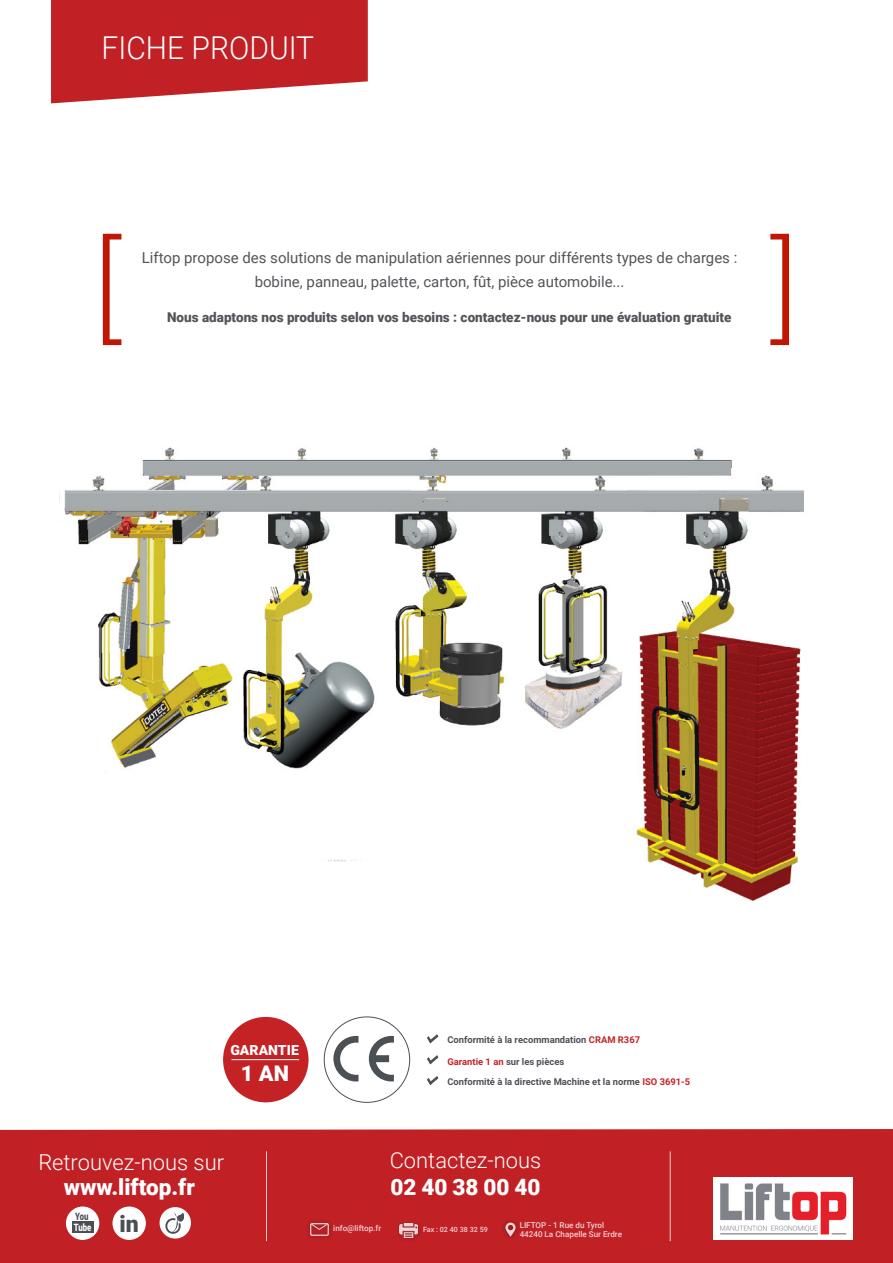
<style>
.page{position:relative;width:893px;height:1263px;background:#fff}
.page>*{position:absolute;margin:0;border:0;box-sizing:border-box;transform-origin:0 0}
.Texte_liste{font:300 115.35px "Roboto";color:#c21604}
.t1{font:45px "Bebas Neue";letter-spacing:.075em;color:#fff}
.t2{font:300 31.5px "Roboto";color:#fff;scale:.95 1}
.t3{font:900 23.1px "Roboto";color:#4b4f54}
.t4{font:900 22.5px "Roboto";color:#fff}
.t5{font:300 21.9px "Roboto";color:#fff}
.t6{font:900 21.75px "Roboto";color:#fff}
.texte{font:15px "Roboto";color:#535459}
.t7{font:900 14.1px "Roboto";color:#fff}
.Texte_liste-2{font:900 13.5px "Roboto";color:#535459}
.t8{font:900 10.2px "Roboto";color:#fff;scale:.76 1}
.t9{font:900 10.2px "Roboto";color:#4b4f54;scale:.76 1}
.t10{font:700 9.45px "Roboto";color:#4c5056}
.t11{font:500 8.1px/9.8px "Roboto";color:#fff}
.t12{font:500 7.2px "Roboto";color:#fff}
.s1{color:#c42326}
</style>
<div class="page">
<div style="left:0;top:1129px;width:893px;height:134px;background:#c12025"></div>
<svg style="left:51px;top:0;width:317px;height:103px;background:#c7373b"></svg>
<hr style="left:670px;top:1151px;width:1px;height:90px;background:#fff">
<hr style="left:266px;top:1151px;width:1px;height:90px;background:#fff">
<div style="left:399px;top:1223px;width:22px;height:19px;background:#231f20;opacity:.7"></div>
<img style="left:400px;top:1223px;width:17px;height:15px">
<div style="left:305px;top:1218px;width:28px;height:22px;background:#b71f24"></div>
<div style="left:310px;top:1223px;width:19px;height:13px;border:1px solid #fff"></div>
<svg style="left:310px;top:1223px;width:18px;height:7px"></svg>
<div style="left:501px;top:1218px;width:19px;height:22px;background:#231f20;opacity:.7"></div>
<svg style="left:505px;top:1222px;width:11px;height:15px"></svg>
<img style="left:714px;top:1177px;width:139px;height:63px">
<div style="left:66px;top:1206px;width:33px;height:34px;background:#fff;border-radius:50%"></div>
<div style="left:72px;top:1221px;width:22px;height:12px;background:#4b4f54"></div>
<div style="left:112px;top:1206px;width:34px;height:34px;background:#fff;border-radius:50%"></div>
<div style="left:160px;top:1207px;width:31px;height:31px;background:#fff;border-radius:50%"></div>
<svg style="left:165px;top:1212px;width:19px;height:22px"></svg>
<img style="left:64px;top:447px;width:740px;height:455px">
<svg style="left:333px;top:1036px;width:25px;height:45px"></svg>
<svg style="left:369px;top:1036px;width:25px;height:45px"></svg>
<svg style="left:427px;top:1034px;width:11px;height:9px"></svg>
<svg style="left:427px;top:1055px;width:11px;height:9px"></svg>
<svg style="left:427px;top:1076px;width:11px;height:9px"></svg>
<div style="left:223px;top:1017px;width:85px;height:85px;background:#c42225;border-radius:50%"></div>
<hr style="left:231px;top:1059px;width:68px;height:1px;background:#fff">
<h3 class="t2" style="left:102px;top:26px;width:225px">FICHE PRODUIT</h3>
<h2 class="t1" style="left:60px;top:31px;width:240px">FICHE PRODUIT</h2>
<p class="Texte_liste" style="left:94px;top:206px;width:29px">[</p>
<p class="texte" style="left:142px;top:247px;width:597px">Liftop propose des solutions de manipulation aériennes pour différents types de charges :</p>
<p class="texte" style="left:255px;top:271px;width:371px">bobine, panneau, palette, carton, fût, pièce automobile...</p>
<p class="Texte_liste-2" style="left:167px;top:308px;width:566px">Nous adaptons nos produits selon vos besoins : contactez-nous pour une évaluation gratuite</p>
<p class="t7" style="left:230px;top:1039px;width:70px">GARANTIE</p>
<p class="t6" style="left:241px;top:1058px;width:50px">1 AN</p>
<p class="t10" style="left:447px;top:1033px;width:194px">Conformité à la recommandation <span class="s1">CRAM R367</span></p>
<p class="t10" style="left:447px;top:1075px;width:244px">Conformité à la directive Machine et la norme <span class="s1">ISO 3691-5</span></p>
<p class="t10" style="left:447px;top:1054px;width:118px"><span class="s1">Garantie 1 an</span> sur les pièces</p>
<h3 class="t5" style="left:38px;top:1146px;width:187px">Retrouvez-nous sur</h3>
<h3 class="t5" style="left:390px;top:1144px;width:153px">Contactez-nous</h3>
<h3 class="t4" style="left:64px;top:1171px;width:133px">www.liftop.fr</h3>
<h3 class="t4" style="left:391px;top:1171px;width:151px">02 40 38 00 40</h3>
<p class="t9" style="left:75px;top:1209px;width:19px">You</p>
<p class="t8" style="left:74px;top:1220px;width:25px">Tube</p>
<h3 class="t3" style="left:120px;top:1207px;width:21px">in</h3>
<p class="t11" style="left:333px;top:1223px;width:49px">info@liftop.fr</p>
<p class="t12" style="left:423px;top:1224px;width:66px">Fax : 02 40 38 32 59</p>
<p class="t11" style="left:520px;top:1219px;width:104px">LIFTOP - 1 Rue du Tyrol<br>44240 La Chapelle Sur Erdre</p>
</div>
